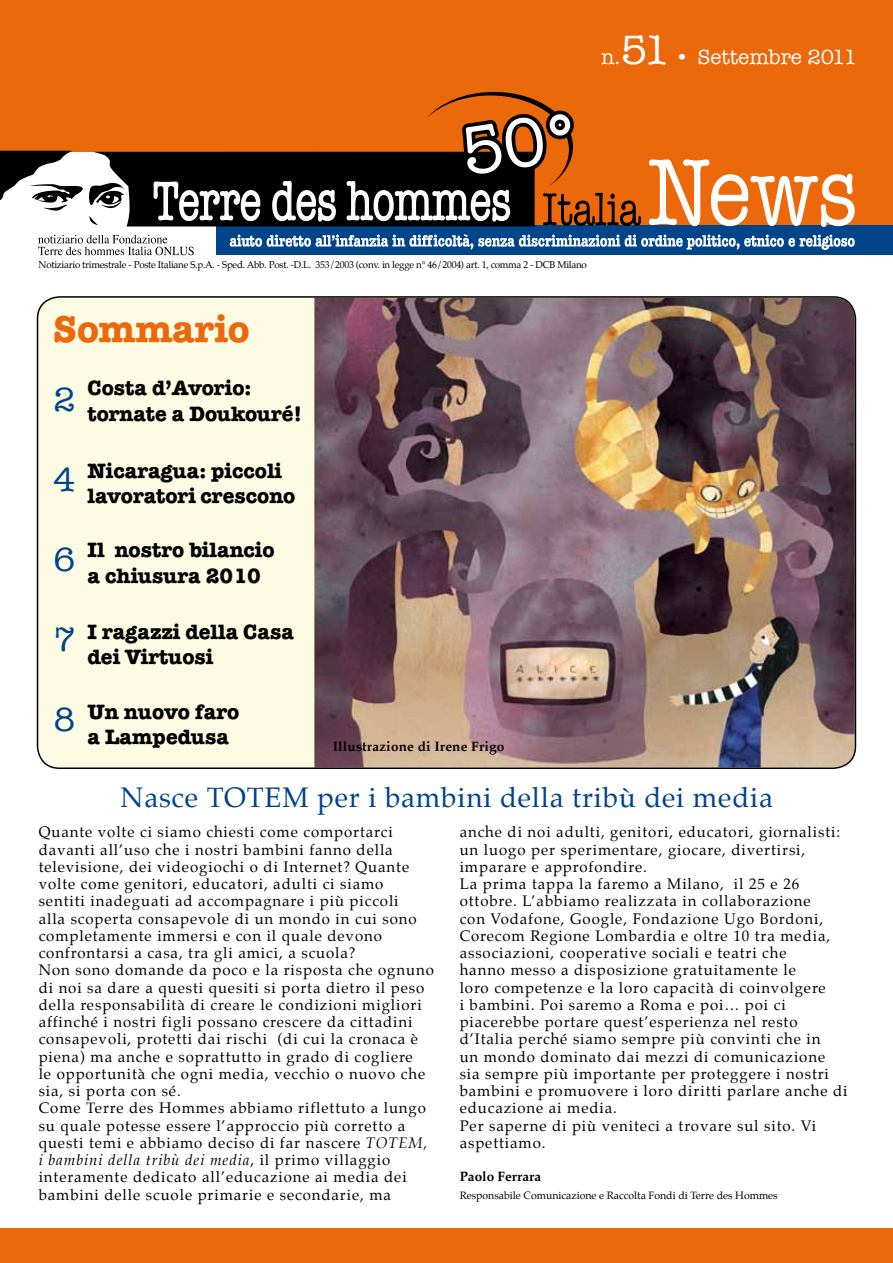
<style>
.page{position:relative;width:893px;height:1263px;background:#fff}
.page>*{position:absolute;margin:0;border:0;box-sizing:border-box;transform-origin:0 0}
.t1{font:700 37.8px "American Typewriter";color:#eb690b}
.t2{font:34.5px "American Typewriter";color:#00448a}
.t3{font:27.75px "Palatino";letter-spacing:.03em;color:#00448a}
.t4{font:700 21px/25.2px "American Typewriter";color:#000}
.t5{font:21px "American Typewriter";color:#fff}
.t6{font:15px/17.2px "Palatino";letter-spacing:.06em;color:#000}
.t7{font:700 13.5px "Palatino";letter-spacing:.015em;color:#000}
.t8{font:10.5px "Palatino";color:#000}
.t9{font:9.75px "Palatino";letter-spacing:-.025em;color:#000}
.s1{font-size:42px}
.s2{font-weight:400;font-size:34.5px;color:#00448a}
.s3{font-style:italic}
</style>
<div class="page">
<div style="left:0;top:1229px;width:893px;height:34px;background:#eb690b"></div>
<div style="left:38px;top:297px;width:817px;height:471px;background:#fefbe4;border-radius:22px"></div>
<img style="left:314px;top:298px;width:541px;height:469px">
<div style="left:0;top:0;width:893px;height:225px;background:#eb690b"></div>
<div style="left:216px;top:225px;width:677px;height:30px;background:#00448a"></div>
<svg style="left:230px;top:234px;width:625px;height:16px"></svg>
<svg style="left:649px;top:159px;width:206px;height:68px"></svg>
<svg style="left:38px;top:235px;width:156px;height:20px"></svg>
<svg style="left:0;top:91px;width:641px;height:135px"></svg>
<h3 class="t5" style="left:601px;top:41px;width:257px">n.<span class="s1">51</span> • Settembre 2011</h3>
<p class="t9" style="left:38px;top:257px;width:550px">Notiziario trimestrale - Poste Italiane S.p.A. - Sped. Abb. Post. -D.L. 353/2003 (conv. in legge n° 46/2004) art. 1, comma 2 - DCB Milano</p>
<h1 class="t1" style="left:54px;top:306px;width:198px">Sommario</h1>
<h3 class="t4" style="left:54px;top:376px;width:250px;text-indent:34px">Costa d’Avorio:<br><sup>2</sup> tornate a Doukouré!</h3>
<h2 class="t2" style="left:54px;top:453px;width:23px">4</h2>
<h3 class="t4" style="left:87px;top:458px;width:209px">Nicaragua: piccoli lavoratori crescono</h3>
<h2 class="t2" style="left:54px;top:533px;width:23px">6</h2>
<h3 class="t4" style="left:87px;top:538px;width:189px">Il nostro bilancio a chiusura 2010</h3>
<h2 class="t2" style="left:54px;top:613px;width:23px">7</h2>
<h3 class="t4" style="left:87px;top:619px;width:208px">I ragazzi della Casa dei Virtuosi</h3>
<h3 class="t4" style="left:87px;top:699px;width:153px;text-indent:-34px"><span class="s2">8</span> Un nuovo faro a Lampedusa</h3>
<p class="t7" style="left:333px;top:735px;width:173px">Illustrazione di Irene Frigo</p>
<h3 class="t3" style="left:120px;top:774px;width:654px">Nasce TOTEM per i bambini della tribù dei media</h3>
<p class="t6" style="left:39px;top:823px;width:397px">Quante volte ci siamo chiesti come comportarci davanti all’uso che i nostri bambini fanno della televisione, dei videogiochi o di Internet? Quante volte come genitori, educatori, adulti ci siamo<br>sentiti inadeguati ad accompagnare i più piccoli<br>alla scoperta consapevole di un mondo in cui sono completamente immersi e con il quale devono confrontarsi a casa, tra gli amici, a scuola?<br>Non sono domande da poco e la risposta che ognuno di noi sa dare a questi quesiti si porta dietro il peso della responsabilità di creare le condizioni migliori affinché i nostri figli possano crescere da cittadini consapevoli, protetti dai rischi (di cui la cronaca è piena) ma anche e soprattutto in grado di cogliere<br>le opportunità che ogni media, vecchio o nuovo che sia, si porta con sé.<br>Come Terre des Hommes abbiamo riflettuto a lungo su quale potesse essere l’approccio più corretto a questi temi e abbiamo deciso di far nascere <span class="s3">TOTEM, i bambini della tribù dei media</span>, il primo villaggio interamente dedicato all’educazione ai media dei bambini delle scuole primarie e secondarie, ma</p>
<p class="t6" style="left:460px;top:823px;width:389px">anche di noi adulti, genitori, educatori, giornalisti: un luogo per sperimentare, giocare, divertirsi, imparare e approfondire.<br>La prima tappa la faremo a Milano, il 25 e 26 ottobre. L’abbiamo realizzata in collaborazione<br>con Vodafone, Google, Fondazione Ugo Bordoni, Corecom Regione Lombardia e oltre 10 tra media, associazioni, cooperative sociali e teatri che<br>hanno messo a disposizione gratuitamente le<br>loro competenze e la loro capacità di coinvolgere<br>i bambini. Poi saremo a Roma e poi… poi ci piacerebbe portare quest’esperienza nel resto d’Italia perché siamo sempre più convinti che in<br>un mondo dominato dai mezzi di comunicazione sia sempre più importante per proteggere i nostri bambini e promuovere i loro diritti parlare anche di educazione ai media.<br>Per saperne di più veniteci a trovare sul sito. Vi aspettiamo.</p>
<p class="t7" style="left:460px;top:1165px;width:83px">Paolo Ferrara</p>
<p class="t8" style="left:460px;top:1186px;width:320px">Responsabile Comunicazione e Raccolta Fondi di Terre des Hommes</p>
</div>
